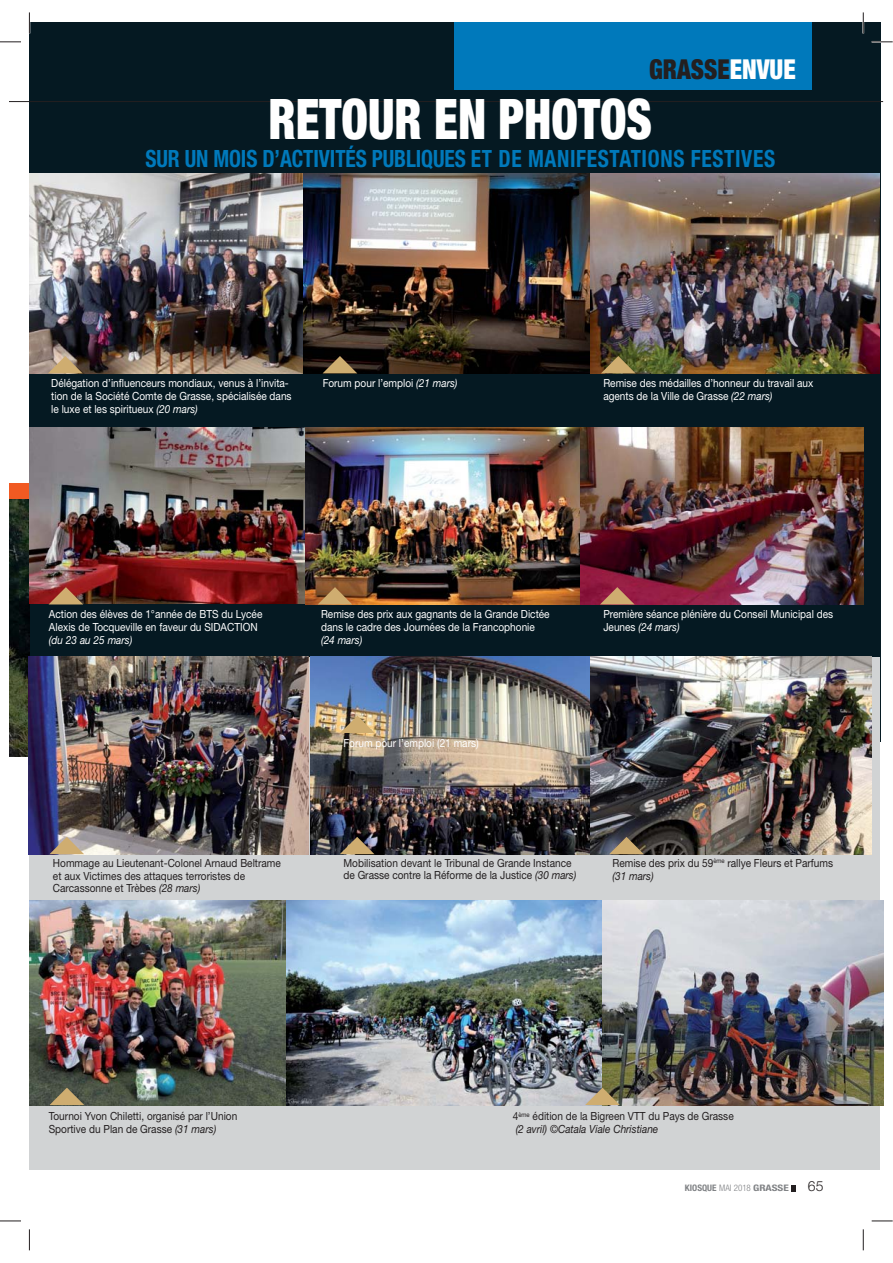
<style>
.page{position:relative;width:893px;height:1263px;background:#fff}
.page>*{position:absolute;margin:0;border:0;box-sizing:border-box;transform-origin:0 0}
.t1{font:900 condensed 55.95px "Helvetica Neue LT Std";color:#fff;scale:.85 1}
.t2{font:900 condensed 27.45px "Helvetica Neue LT Std";color:#231f20;scale:.9 1}
.t3{font:700 condensed 23.85px "Helvetica Neue LT Std";letter-spacing:-.005em;color:#0079bb;scale:.9 1}
.t4{font:300 13.95px "Helvetica Neue LT Std";color:#231f20}
.t5{font:11.25px/12.6px "Helvetica Neue LT Std";color:#fff;scale:.9 1}
.t6{font:11.25px/12.6px "Helvetica Neue LT Std";color:#231f20;scale:.9 1}
.t7{font:italic 11.25px "Helvetica Neue LT Std";color:#fff;scale:.9 1}
.t8{font:700 condensed 9px "Helvetica Neue LT Std";color:#808285}
.s1{color:#fff}
.s2{font-style:italic}
.s3{font-weight:300}
</style>
<div class="page">
<svg style="left:792px;top:1185px;width:4px;height:6px"></svg>
<div style="left:29px;top:22px;width:852px;height:719px;background:#051922"></div>
<div style="left:454px;top:22px;width:358px;height:67px;background:#0079bb"></div>
<hr style="left:29px;top:101px;width:854px;height:1px;background:#231f20">
<svg style="left:10px;top:101px;width:19px;height:1px"></svg>
<div style="left:29px;top:657px;width:850px;height:512px;background:#d1d3d4"></div>
<div style="left:10px;top:483px;width:19px;height:16px;background:#f15a22"></div>
<img style="left:10px;top:499px;width:19px;height:258px">
<img style="left:29px;top:173px;width:851px;height:200px">
<img style="left:29px;top:428px;width:834px;height:176px">
<img style="left:28px;top:657px;width:843px;height:197px">
<img style="left:29px;top:900px;width:257px;height:205px">
<img style="left:286px;top:900px;width:597px;height:205px">
<svg style="left:48px;top:356px;width:35px;height:17px"></svg>
<svg style="left:323px;top:356px;width:34px;height:17px"></svg>
<svg style="left:601px;top:356px;width:35px;height:17px"></svg>
<svg style="left:49px;top:587px;width:34px;height:17px"></svg>
<svg style="left:318px;top:587px;width:34px;height:17px"></svg>
<svg style="left:600px;top:587px;width:35px;height:17px"></svg>
<svg style="left:49px;top:837px;width:35px;height:17px"></svg>
<svg style="left:340px;top:837px;width:34px;height:17px"></svg>
<svg style="left:609px;top:837px;width:35px;height:17px"></svg>
<svg style="left:340px;top:716px;width:35px;height:17px"></svg>
<svg style="left:50px;top:1088px;width:34px;height:17px"></svg>
<svg style="left:585px;top:1088px;width:35px;height:17px"></svg>
<hr style="left:872px;top:41px;width:21px;height:2px;background:#fff">
<hr style="left:862px;top:12px;width:2px;height:21px;background:#fff">
<svg style="left:0;top:42px;width:21px;height:1px"></svg>
<svg style="left:872px;top:42px;width:21px;height:1px"></svg>
<svg style="left:0;top:1221px;width:21px;height:1px"></svg>
<svg style="left:872px;top:1221px;width:21px;height:1px"></svg>
<svg style="left:29px;top:12px;width:1px;height:21px"></svg>
<svg style="left:29px;top:1229px;width:1px;height:21px"></svg>
<svg style="left:863px;top:12px;width:1px;height:21px"></svg>
<svg style="left:863px;top:1229px;width:1px;height:21px"></svg>
<h2 class="t2" style="left:649px;top:54px;width:164px">GRASSE<span class="s1">ENVUE</span></h2>
<h1 class="t1" style="left:268px;top:87px;width:453px">RETOUR EN PHOTOS</h1>
<h3 class="t3" style="left:145px;top:144px;width:701px">SUR UN MOIS D’ACTIVITÉS PUBLIQUES ET DE MANIFESTATIONS FESTIVES</h3>
<p class="t5" style="left:51px;top:378px;width:269px">Délégation d’influenceurs mondiaux, venus à l’invita&shy;tion de la Société Comte de Grasse, spécialisée dans le luxe et les spiritueux <span class="s2">(20 mars)</span></p>
<p class="t5" style="left:323px;top:378px;width:151px">Forum pour l’emploi <span class="s2">(21 mars)</span></p>
<p class="t5" style="left:603px;top:378px;width:235px">Remise des médailles d’honneur du travail aux agents de la Ville de Grasse <span class="s2">(22 mars)</span></p>
<p class="t5" style="left:49px;top:609px;width:239px">Action des élèves de 1°année de BTS du Lycée<br>Alexis de Tocqueville en faveur du SIDACTION</p>
<p class="t7" style="left:49px;top:636px;width:94px">(du 23 au 25 mars)</p>
<p class="t5" style="left:321px;top:609px;width:256px">Remise des prix aux gagnants de la Grande Dictée dans le cadre des Journées de la Francophonie</p>
<p class="t7" style="left:321px;top:636px;width:47px">(24 mars)</p>
<p class="t5" style="left:343px;top:738px;width:152px">Forum pour l’emploi (21 mars)</p>
<p class="t5" style="left:603px;top:609px;width:257px">Première séance plénière du Conseil Municipal des<br>Jeunes <span class="s2">(24 mars)</span></p>
<p class="t6" style="left:53px;top:858px;width:255px">Hommage au Lieutenant-Colonel Arnaud Beltrame et aux Victimes des attaques terroristes de<br>Carcassonne et Trèbes <span class="s2">(28 mars)</span></p>
<p class="t6" style="left:343px;top:857px;width:260px">Mobilisation devant le Tribunal de Grande Instance de Grasse contre la Réforme de la Justice <span class="s2">(30 mars)</span></p>
<p class="t6" style="left:612px;top:858px;width:247px">Remise des prix du 59<sup>ème</sup> rallye Fleurs et Parfums <span class="s2">(31 mars)</span></p>
<p class="t6" style="left:49px;top:1111px;width:211px">Tournoi Yvon Chiletti, organisé par l’Union<br>Sportive du Plan de Grasse <span class="s2">(31 mars)</span></p>
<p class="t6" style="left:513px;top:1111px;width:247px">4<sup>ème</sup> édition de la Bigreen VTT du Pays de Grasse <span class="s2">(2 avril) ©Catala Viale Christiane</span></p>
<p class="t8" style="left:685px;top:1183px;width:105px">KIOSQUE <span class="s3">MAI 2018</span> GRASSE</p>
<p class="t4" style="left:808px;top:1178px;width:17px">65</p>
</div>
